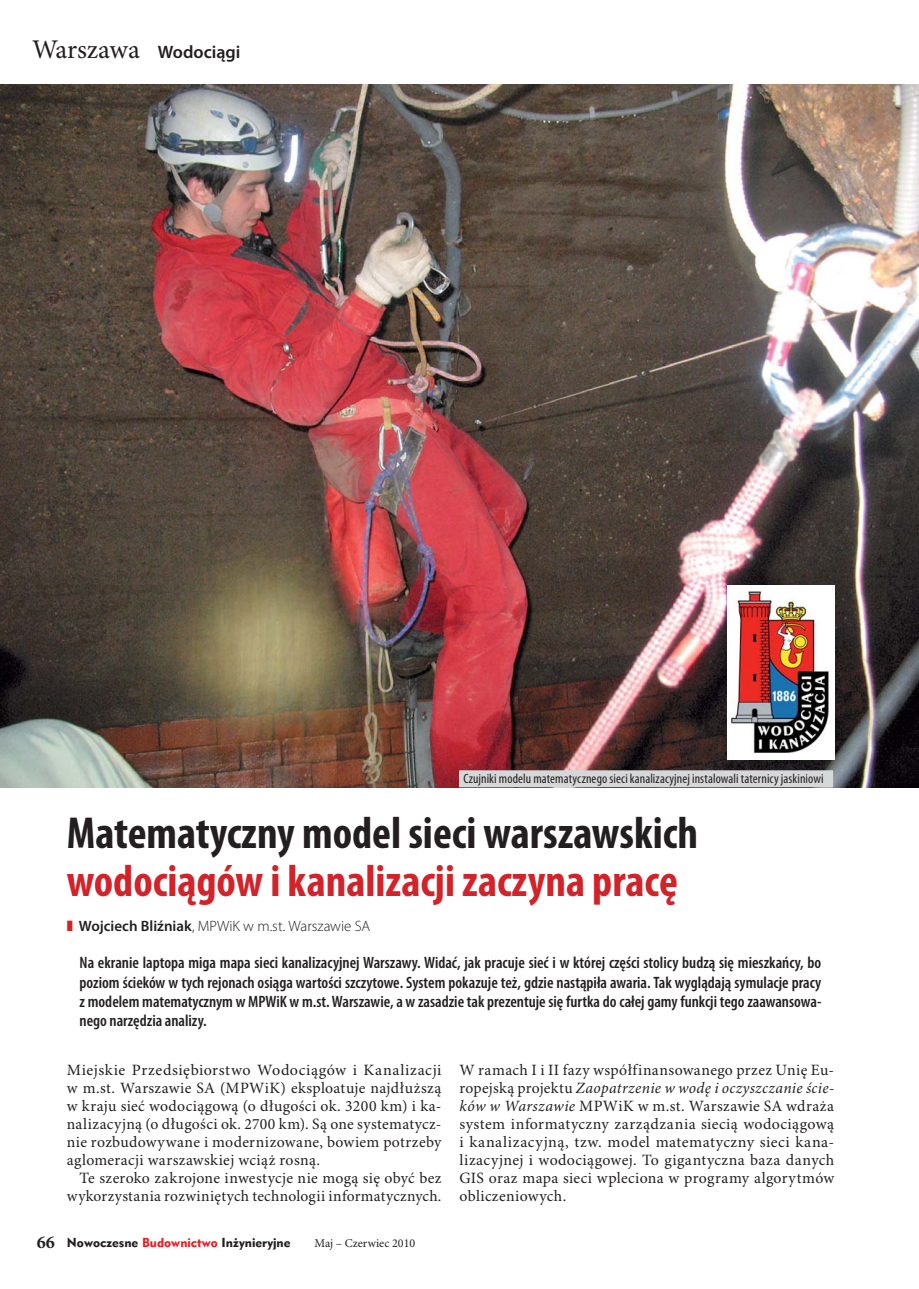
<style>
.page{position:relative;width:919px;height:1289px;background:#fff}
.page>*{position:absolute;margin:0;border:0;box-sizing:border-box;transform-origin:0 0}
.t1{font:700 condensed 45px "Myriad Pro";color:#231f20}
.t2{font:700 condensed 45px "Myriad Pro";color:#d2232a}
.t3{font:600 18px "Myriad Pro";color:#231f20}
.t4{font:600 condensed 16.5px/19.2px "Myriad Pro";color:#231f20;text-align:justify}
.t5{font:15.75px/18px "Minion Pro";letter-spacing:.025em;color:#231f20;text-align:justify}
.t6{font:300 15px "Myriad Pro";color:#231f20}
.t7{font:condensed 13.5px "Myriad Pro";letter-spacing:.005em;color:#231f20}
.t8{font:12px "Geometr 415 Blk PL";color:#231f20}
.t9{font:12px "Minion Pro";color:#231f20}
.s1{font-family:"Minion Pro";font-weight:400;font-size:27px}
.s2{color:#d2232a}
.s3{font-weight:600}
.s4{font-family:"Minion Pro";font-weight:700;font-size:18px}
.s5{color:#ed1c24}
.s6{font-style:italic}
</style>
<div class="page">
<img style="left:0;top:85px;width:918px;height:702px">
<img style="left:727px;top:585px;width:107px;height:175px">
<div style="left:459px;top:772px;width:374px;height:15px;background:#d5d7d8"></div>
<div style="left:459px;top:770px;width:374px;height:15px;background:#d5d7d8"></div>
<p class="t3" style="left:32px;top:45px;width:210px"><span class="s1">Warszawa</span> Wodociągi</p>
<p class="t7" style="left:463px;top:773px;width:362px">Czujniki modelu matematycznego sieci kanalizacyjnej instalowali taternicy jaskiniowi</p>
<h1 class="t1" style="left:67px;top:815px;width:632px">Matematyczny model sieci warszawskich</h1>
<h1 class="t2" style="left:67px;top:863px;width:612px">wodociągów i kanalizacji zaczyna pracę</h1>
<p class="t6" style="left:67px;top:920px;width:305px"><span class="s2">❚</span> <span class="s3">Wojciech Bliźniak</span>, MPWiK w m.st. Warszawie SA</p>
<p class="t4" style="left:80px;top:955px;width:743px">Na ekranie laptopa miga mapa sieci kanalizacyjnej Warszawy. Widać, jak pracuje sieć i w której części stolicy budzą się mieszkańcy, bo poziom ścieków w tych rejonach osiąga wartości szczytowe. System pokazuje też, gdzie nastąpiła awaria. Tak wyglądają symulacje pracy z modelem matematycznym w MPWiK w m.st. Warszawie, a w zasadzie tak prezentuje się furtka do całej gamy funkcji tego zaawansowa&shy;nego narzędzia analizy.</p>
<p class="t5" style="left:67px;top:1062px;width:376px">Miejskie Przedsiębiorstwo Wodociągów i Kanalizacji w m.st. Warszawie SA (MPWiK) eksploatuje najdłuższą w kraju sieć wodociągową (o długości ok. 3200 km) i ka&shy;nalizacyjną (o długości ok. 2700 km). Są one systematycz&shy;nie rozbudowywane i modernizowane, bowiem potrzeby aglomeracji warszawskiej wciąż rosną.</p>
<p class="t5" style="left:67px;top:1170px;width:376px;text-align:right">Te szeroko zakrojone inwestycje nie mogą się obyć bez wykorzystania rozwiniętych technologii informatycznych.</p>
<p class="t8" style="left:37px;top:1236px;width:255px"><span class="s4">66</span> Nowoczesne <span class="s5">Budownictwo</span> Inżynieryjne</p>
<p class="t9" style="left:314px;top:1238px;width:102px">Maj – Czerwiec 2010</p>
<p class="t5" style="left:459px;top:1062px;width:376px">W ramach I i II fazy współfinansowanego przez Unię Eu&shy;ropejską projektu <span class="s6">Zaopatrzenie w wodę i oczyszczanie ście&shy;ków w Warszawie</span> MPWiK w m.st. Warszawie SA wdraża system informatyczny zarządzania siecią wodociągową i kanalizacyjną, tzw. model matematyczny sieci kana&shy;lizacyjnej i wodociągowej. To gigantyczna baza danych GIS oraz mapa sieci wpleciona w programy algorytmów obliczeniowych.</p>
</div>
